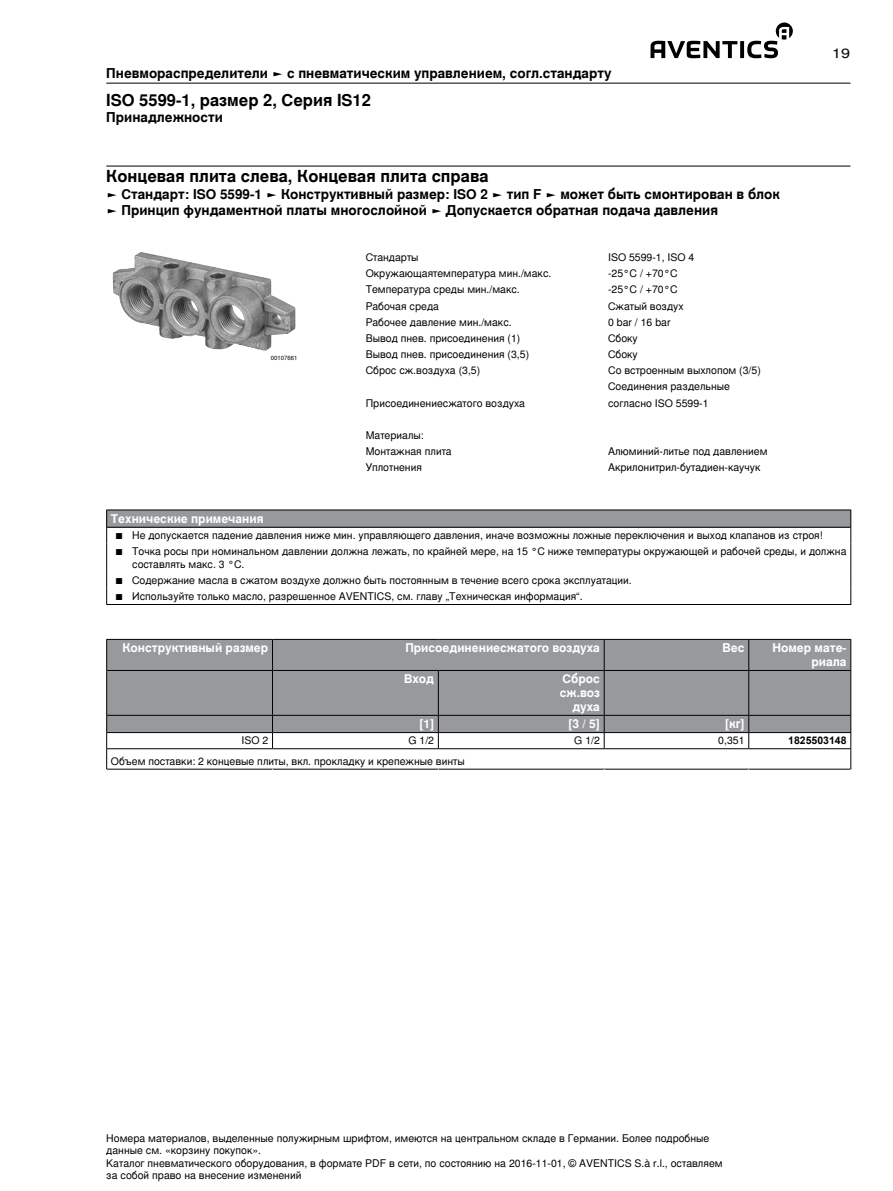
<style>
.page{position:relative;width:893px;height:1191px;background:#fff}
.page>*{position:absolute;margin:0;border:0;box-sizing:border-box;transform-origin:0 0}
.t1{font:700 16.5px "Nimbus Sans Global";color:#000}
.t2{font:700 13.5px/16.5px "Nimbus Sans Global";color:#000}
.t3{font:13.5px "Nimbus Sans Global";color:#000;scale:1.2 1}
.t4{font:700 12px/13.8px "Nimbus Sans Global";color:#fff;text-align:right}
.t5{font:10.5px/12.6px "Nimbus Sans Global";color:#000}
.t6{font:700 10.5px "Arial";color:#000}
.t7{font:6px "Nimbus Sans Global";color:#000}
</style>
<div class="page">
<svg style="left:650px;top:23px;width:143px;height:35px"></svg>
<hr style="left:106px;top:83px;width:744px;height:1px;background:#000">
<hr style="left:106px;top:166px;width:744px;height:1px;background:#000">
<img style="left:112px;top:252px;width:184px;height:98px">
<div style="left:107px;top:510px;width:744px;height:17px;background:#97999c"></div>
<hr style="left:128px;top:509px;width:723px;height:1px;background:#000">
<hr style="left:128px;top:527px;width:723px;height:1px;background:#000">
<svg style="left:850px;top:510px;width:1px;height:94px"></svg>
<svg style="left:106px;top:509px;width:22px;height:96px"></svg>
<hr style="left:128px;top:604px;width:723px;height:1px;background:#000">
<div style="left:107px;top:640px;width:743px;height:92px;background:#97999c"></div>
<hr style="left:106px;top:639px;width:167px;height:1px;background:#000">
<hr style="left:106px;top:640px;width:1px;height:30px;background:#000">
<hr style="left:273px;top:639px;width:165px;height:1px;background:#000">
<hr style="left:438px;top:639px;width:166px;height:1px;background:#000">
<hr style="left:604px;top:639px;width:145px;height:1px;background:#000">
<hr style="left:749px;top:639px;width:102px;height:1px;background:#000">
<hr style="left:850px;top:640px;width:1px;height:30px;background:#000">
<hr style="left:106px;top:670px;width:1px;height:45px;background:#000">
<hr style="left:850px;top:670px;width:1px;height:45px;background:#000">
<hr style="left:106px;top:732px;width:167px;height:1px;background:#000">
<hr style="left:273px;top:732px;width:165px;height:1px;background:#000">
<hr style="left:438px;top:732px;width:166px;height:1px;background:#000">
<hr style="left:604px;top:732px;width:145px;height:1px;background:#000">
<hr style="left:749px;top:732px;width:102px;height:1px;background:#000">
<hr style="left:106px;top:748px;width:167px;height:1px;background:#000">
<hr style="left:273px;top:748px;width:165px;height:1px;background:#000">
<hr style="left:438px;top:748px;width:166px;height:1px;background:#000">
<hr style="left:604px;top:748px;width:145px;height:1px;background:#000">
<hr style="left:749px;top:748px;width:102px;height:1px;background:#000">
<hr style="left:272px;top:640px;width:1px;height:30px;background:#000">
<hr style="left:604px;top:640px;width:1px;height:30px;background:#000">
<hr style="left:748px;top:640px;width:1px;height:30px;background:#000">
<hr style="left:107px;top:670px;width:166px;height:1px;background:#000">
<hr style="left:273px;top:670px;width:165px;height:1px;background:#000">
<hr style="left:272px;top:671px;width:1px;height:44px;background:#000">
<hr style="left:438px;top:670px;width:166px;height:1px;background:#000">
<hr style="left:438px;top:671px;width:1px;height:44px;background:#000">
<hr style="left:604px;top:670px;width:145px;height:1px;background:#000">
<hr style="left:604px;top:671px;width:1px;height:44px;background:#000">
<hr style="left:749px;top:670px;width:101px;height:1px;background:#000">
<hr style="left:748px;top:671px;width:1px;height:44px;background:#000">
<hr style="left:107px;top:715px;width:166px;height:1px;background:#000">
<hr style="left:273px;top:715px;width:165px;height:1px;background:#000">
<svg style="left:272px;top:715px;width:1px;height:33px"></svg>
<hr style="left:438px;top:715px;width:166px;height:1px;background:#000">
<svg style="left:438px;top:715px;width:1px;height:33px"></svg>
<hr style="left:604px;top:715px;width:145px;height:1px;background:#000">
<svg style="left:604px;top:715px;width:1px;height:33px"></svg>
<hr style="left:749px;top:715px;width:101px;height:1px;background:#000">
<svg style="left:748px;top:715px;width:1px;height:33px"></svg>
<hr style="left:106px;top:769px;width:167px;height:1px;background:#000">
<hr style="left:273px;top:769px;width:165px;height:1px;background:#000">
<hr style="left:438px;top:769px;width:166px;height:1px;background:#000">
<hr style="left:604px;top:769px;width:145px;height:1px;background:#000">
<hr style="left:749px;top:769px;width:102px;height:1px;background:#000">
<svg style="left:106px;top:715px;width:1px;height:55px"></svg>
<svg style="left:850px;top:715px;width:1px;height:55px"></svg>
<p class="t2" style="left:106px;top:65px;width:507px">Пневмораспределители ► с пневматическим управлением, согл.стандарту</p>
<h1 class="t1" style="left:106px;top:87px;width:266px">ISO 5599-1, размер 2, Серия IS12</h1>
<p class="t2" style="left:106px;top:109px;width:118px">Принадлежности</p>
<h1 class="t1" style="left:106px;top:164px;width:384px">Концевая плита слева, Концевая плита справа</h1>
<p class="t2" style="left:106px;top:185px;width:675px">► Стандарт: ISO 5599-1 ► Конструктивный размер: ISO 2 ► тип F ► может быть смонтирован в блок ► Принцип фундаментной платы многослойной ► Допускается обратная подача давления</p>
<p class="t7" style="left:271px;top:353px;width:28px">00107661</p>
<p class="t5" style="left:366px;top:251px;width:54px">Стандарты</p>
<p class="t5" style="left:608px;top:251px;width:88px">ISO 5599-1, ISO 4</p>
<p class="t5" style="left:366px;top:267px;width:187px">Окружающаятемпература мин./макс.</p>
<p class="t5" style="left:608px;top:267px;width:71px">-25°C / +70°C</p>
<p class="t5" style="left:366px;top:283px;width:156px">Температура среды мин./макс.</p>
<p class="t5" style="left:608px;top:283px;width:71px">-25°C / +70°C</p>
<p class="t5" style="left:366px;top:299px;width:75px">Рабочая среда</p>
<p class="t5" style="left:608px;top:299px;width:77px">Сжатый воздух</p>
<p class="t5" style="left:366px;top:315px;width:148px">Рабочее давление мин./макс.</p>
<p class="t5" style="left:608px;top:315px;width:64px">0 bar / 16 bar</p>
<p class="t5" style="left:366px;top:331px;width:156px">Вывод пнев. присоединения (1)</p>
<p class="t5" style="left:608px;top:331px;width:31px">Сбоку</p>
<p class="t5" style="left:366px;top:347px;width:165px">Вывод пнев. присоединения (3,5)</p>
<p class="t5" style="left:608px;top:347px;width:31px">Сбоку</p>
<p class="t5" style="left:366px;top:364px;width:116px">Сброс сж.воздуха (3,5)</p>
<p class="t5" style="left:608px;top:362px;width:154px;line-height:16.2px">Cо встроенным выхлопом (3/5)<br>Соединения раздельные</p>
<p class="t5" style="left:366px;top:396px;width:161px">Присоединениесжатого воздуха</p>
<p class="t5" style="left:608px;top:396px;width:102px">согласно ISO 5599-1</p>
<p class="t5" style="left:366px;top:426px;width:88px;line-height:16.2px">Материалы:<br>Монтажная плита</p>
<p class="t5" style="left:608px;top:444px;width:161px">Алюминий-литье под давлением</p>
<p class="t5" style="left:366px;top:461px;width:58px">Уплотнения</p>
<p class="t5" style="left:608px;top:461px;width:154px">Акрилонитрил-бутадиен-каучук</p>
<p class="t3" style="left:832px;top:43px;width:17px">19</p>
<p class="t4" style="left:111px;top:511px;width:154px">Технические примечания</p>
<p class="t5" style="left:115px;top:528px;width:709px">■ Не допускается падение давления ниже мин. управляющего давления, иначе возможны ложные переключения и выход клапанов из строя!</p>
<p class="t5" style="left:132px;top:545px;width:716px;text-indent:-17px">■ Точка росы при номинальном давлении должна лежать, по крайней мере, на 15 °C ниже температуры окружающей и рабочей среды, и должна составлять макс. 3 °C.</p>
<p class="t5" style="left:115px;top:573px;width:518px">■ Содержание масла в сжатом воздухе должно быть постоянным в течение всего срока эксплуатации.</p>
<p class="t5" style="left:115px;top:589px;width:469px">■ Используйте только масло, разрешенное AVENTICS, см. главу „Техническая информация“.</p>
<p class="t4" style="left:122px;top:641px;width:147px">Конструктивный размер</p>
<p class="t4" style="left:405px;top:641px;width:196px">Присоединениесжатого воздуха</p>
<p class="t4" style="left:722px;top:641px;width:24px">Вес</p>
<p class="t4" style="left:772px;top:641px;width:76px">Номер мате&shy;риала</p>
<p class="t4" style="left:404px;top:672px;width:32px">Вход</p>
<p class="t4" style="left:560px;top:672px;width:42px">Сброс сж.воз духа</p>
<p class="t4" style="left:419px;top:717px;width:16px">[1]</p>
<p class="t4" style="left:569px;top:717px;width:33px">[3 / 5]</p>
<p class="t4" style="left:725px;top:717px;width:21px">[кг]</p>
<p class="t5" style="left:241px;top:734px;width:28px">ISO 2</p>
<p class="t5" style="left:408px;top:734px;width:27px">G 1/2</p>
<p class="t5" style="left:574px;top:734px;width:27px">G 1/2</p>
<p class="t5" style="left:718px;top:734px;width:28px">0,351</p>
<p class="t6" style="left:788px;top:734px;width:60px">1825503148</p>
<p class="t5" style="left:111px;top:754px;width:355px">Объем поставки: 2 концевые плиты, вкл. прокладку и крепежные винты</p>
<p class="t5" style="left:106px;top:1131px;width:618px">Номера материалов, выделенные полужирным шрифтом, имеются на центральном складе в Германии. Более подробные данные см. «корзину покупок».<br>Каталог пневматического оборудования, в формате PDF в сети, по состоянию на 2016-11-01, © AVENTICS S.à r.l., оставляем за собой право на внесение изменений</p>
</div>
